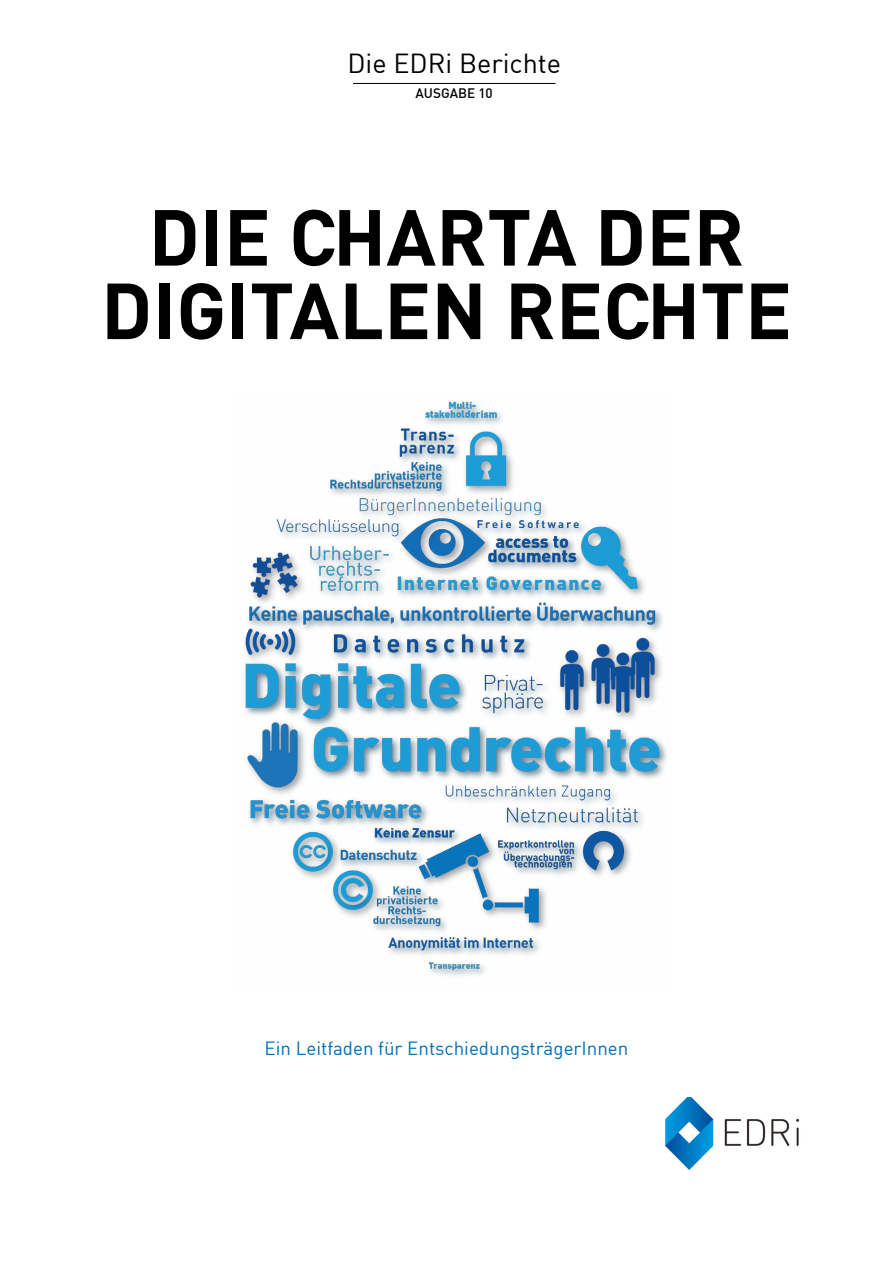
<style>
.page{position:relative;width:893px;height:1263px;background:#fff}
.page>*{position:absolute;margin:0;border:0;box-sizing:border-box;transform-origin:0 0}
.t1{font:700 78px/73.5px "DIN";color:#000;text-align:center}
.t2{font:27px "DIN";color:#000}
.t3{font:18.75px "DIN";color:#006fba}
.t4{font:500 13.5px "DIN";color:#000}
</style>
<div class="page">
<img style="left:664px;top:1097px;width:136px;height:73px">
<img style="left:244px;top:401px;width:423px;height:575px">
<hr style="left:353px;top:83px;width:202px;height:1px;background:#000">
<h2 class="t2" style="left:347px;top:46px;width:215px">Die EDRi Berichte</h2>
<p class="t4" style="left:416px;top:85px;width:79px">AUSGABE 10</p>
<h1 class="t1" style="left:101px;top:197px;width:693px">DIE CHARTA DER<br>DIGITALEN RECHTE</h1>
<p class="t3" style="left:265px;top:1037px;width:365px">Ein Leitfaden für EntschiedungsträgerInnen</p>
</div>
